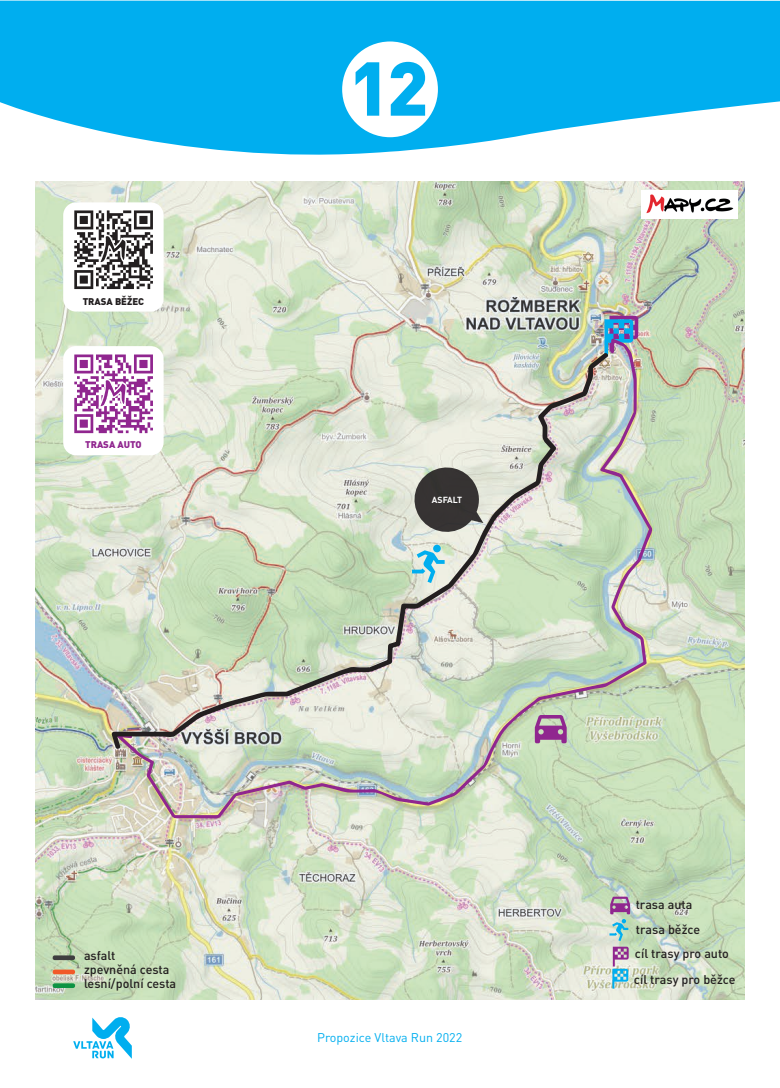
<style>
.page{position:relative;width:780px;height:1088px;background:#fff}
.page>*{position:absolute;margin:0;border:0;box-sizing:border-box;transform-origin:0 0}
.t1{font:500 12.5px/14px "DIN Pro";color:#231f20}
.t2{font:12.5px "DIN Pro";color:#00aeef}
.t3{font:900 9.62px "DIN Pro";color:#231f20}
.t4{font:900 9.62px "DIN Pro";color:#90268f}
.t5{font:700 8.75px "DIN Pro";color:#fff}
</style>
<div class="page">
<img style="left:35px;top:182px;width:709px;height:817px">
<svg style="left:52px;top:955px;width:24px;height:5px"></svg>
<svg style="left:52px;top:969px;width:24px;height:5px"></svg>
<svg style="left:52px;top:983px;width:24px;height:5px"></svg>
<svg style="left:73px;top:1017px;width:59px;height:42px"></svg>
<svg style="left:609px;top:896px;width:21px;height:45px"></svg>
<svg style="left:612px;top:947px;width:16px;height:41px"></svg>
<svg style="left:604px;top:316px;width:34px;height:22px"></svg>
<img style="left:116px;top:338px;width:537px;height:482px">
<svg style="left:111px;top:352px;width:498px;height:398px;background:#ced7c4"></svg>
<svg style="left:0;top:1px;width:780px;height:154px;background:#26baf1"></svg>
<svg style="left:342px;top:41px;width:96px;height:96px"></svg>
<img style="left:641px;top:190px;width:97px;height:29px">
<div style="left:63px;top:202px;width:101px;height:110px;background:#fff;border-radius:13px"></div>
<div style="left:63px;top:346px;width:101px;height:109px;background:#fff;border-radius:13px"></div>
<svg style="left:74px;top:210px;width:79px;height:79px"></svg>
<svg style="left:74px;top:354px;width:79px;height:79px"></svg>
<p class="t3" style="left:83px;top:294px;width:63px">TRASA BĚŽEC</p>
<p class="t4" style="left:85px;top:438px;width:58px">TRASA AUTO</p>
<p class="t5" style="left:432px;top:493px;width:32px">ASFALT</p>
<p class="t1" style="left:84px;top:948px;width:94px">asfalt<br>zpevněná cesta lesní/polní cesta</p>
<p class="t2" style="left:317px;top:1029px;width:147px">Propozice Vltava Run 2022</p>
<p class="t1" style="left:635px;top:892px;width:96px;line-height:24.1px">trasa auta<br>trasa běžce<br>cíl trasy pro auto</p>
<p class="t1" style="left:634px;top:972px;width:103px">cíl trasy pro běžce</p>
</div>
